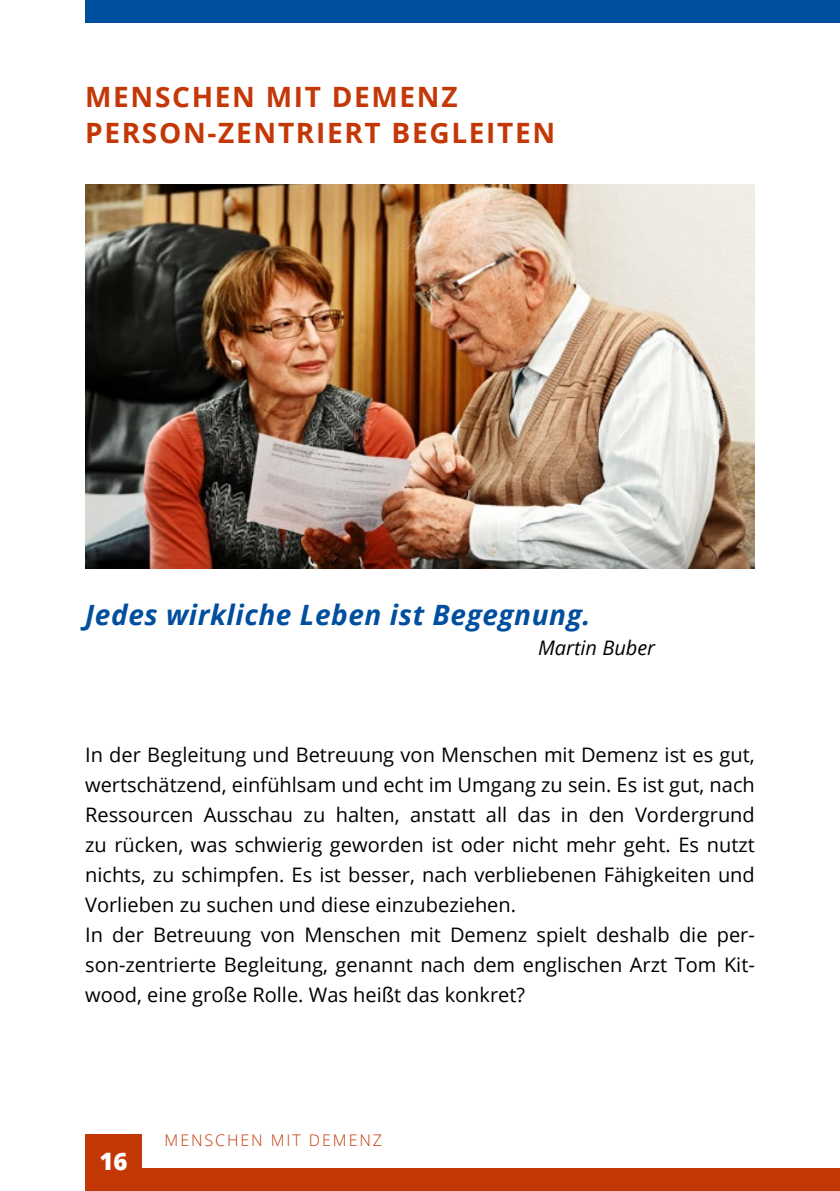
<style>
.page{position:relative;width:840px;height:1191px;background:#fff}
.page>*{position:absolute;margin:0;border:0;box-sizing:border-box;transform-origin:0 0}
.t1{font:700 28px/36px "Open Sans";letter-spacing:.06em;color:#c33806}
.t2{font:italic 700 28px "Open Sans";letter-spacing:.02em;color:#004e9e}
.t3{font:800 24px "Open Sans";color:#fff}
.t4{font:20px/30px "Open Sans";color:#000}
.t5{font:italic 20px "Open Sans";color:#000}
.t6{font:300 16px "Open Sans";letter-spacing:.12em;color:#c33806}
</style>
<div class="page">
<div style="left:85px;top:0;width:754px;height:23px;background:#004e9e"></div>
<div style="left:85px;top:1168px;width:754px;height:23px;background:#c33806"></div>
<div style="left:85px;top:1134px;width:57px;height:57px;background:#c33806"></div>
<img style="left:85px;top:184px;width:669px;height:384px">
<h1 class="t1" style="left:85px;top:78px;width:471px">MENSCHEN M IT DEM ENZ<br>PERSON-ZENTRIERT BEGLEITEN</h1>
<h1 class="t2" style="left:85px;top:595px;width:506px">Jedes wirkliche Leben ist Begegnung.</h1>
<p class="t5" style="left:537px;top:634px;width:119px">Martin Buber</p>
<p class="t4" style="left:85px;top:739px;width:671px">In der Begleitung und Betreuung von Menschen mit Demenz ist es gut, wertschätzend, einfühlsam und echt im Umgang zu sein. Es ist gut, nach Ressourcen Ausschau zu halten, anstatt all das in den Vordergrund zu rücken, was schwierig geworden ist oder nicht mehr geht. Es nutzt nichts, zu schimpfen. Es ist besser, nach verbliebenen Fähigkeiten und Vorlieben zu suchen und diese einzubeziehen.<br>In der Betreuung von Menschen mit Demenz spielt deshalb die per&shy;son-zentrierte Begleitung, genannt nach dem englischen Arzt Tom Kit&shy;wood, eine große Rolle. Was heißt das konkret?</p>
<p class="t3" style="left:99px;top:1142px;width:30px">16</p>
<p class="t6" style="left:164px;top:1128px;width:219px">MENSCHEN M IT DEM ENZ</p>
</div>
